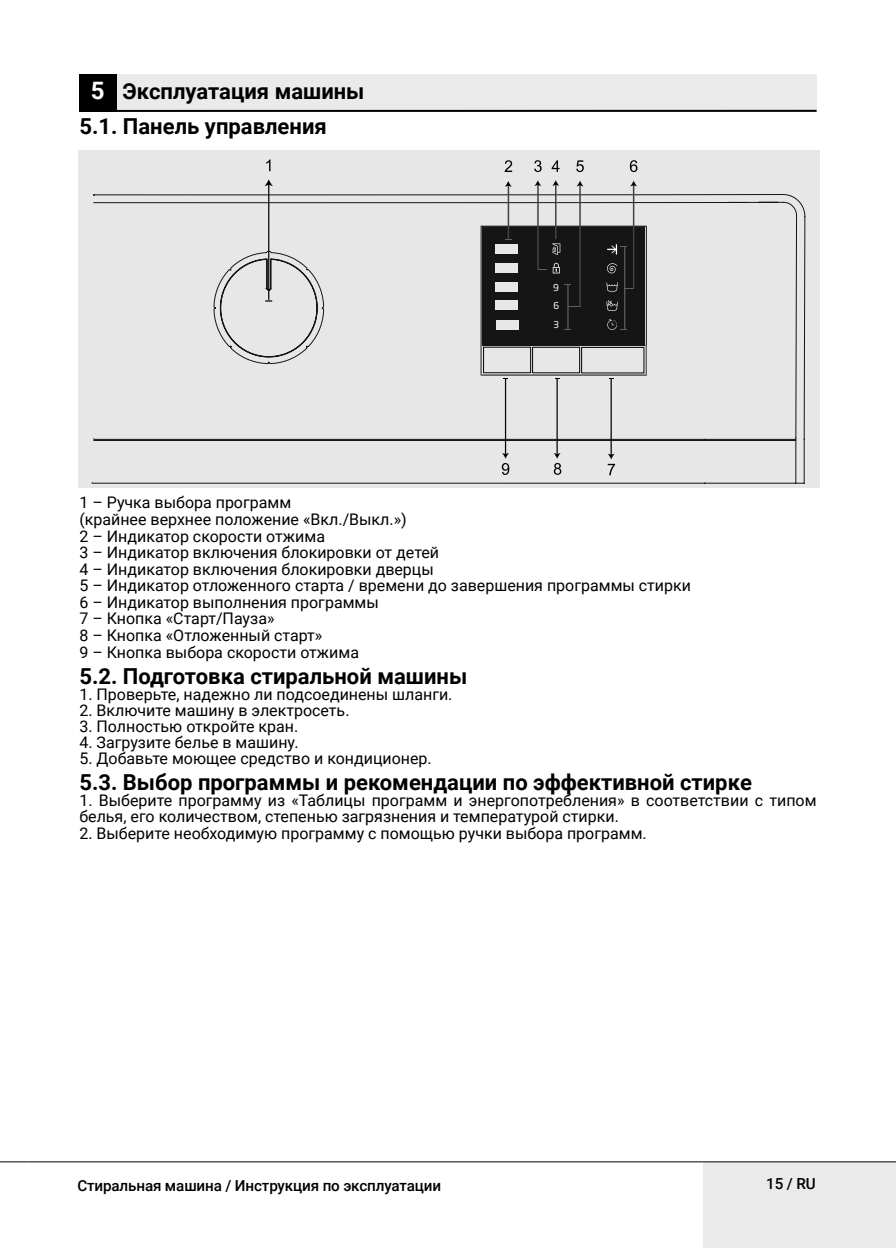
<style>
.page{position:relative;width:896px;height:1248px;background:#fff}
.page>*{position:absolute;margin:0;border:0;box-sizing:border-box;transform-origin:0 0}
.Konu_Baslik{font:700 22px "Roboto";color:#000}
.Normal_Yazi{font:16px/16px "Roboto";color:#000}
.t1{font:500 15.2px "Roboto";letter-spacing:-.01em;color:#000}
.t2{font:9.4px/18.8px "Soho Gothic Pro";color:#fff;text-align:justify}
.s1{font-size:24px;color:#fff}
</style>
<div class="page">
<div style="left:703px;top:1161px;width:193px;height:86px;background:#eaeaea"></div>
<svg style="left:0;top:1161px;width:28px;height:1px"></svg>
<hr style="left:28px;top:1161px;width:868px;height:1px;background:#000">
<div style="left:79px;top:74px;width:38px;height:38px;background:#000"></div>
<div style="left:117px;top:74px;width:699px;height:38px;background:#eaeaea"></div>
<hr style="left:79px;top:110px;width:737px;height:2px;background:#000">
<div style="left:78px;top:150px;width:741px;height:337px;background:#e7e7e7"></div>
<svg style="left:92px;top:193px;width:714px;height:291px"></svg>
<div style="left:483px;top:227px;width:161px;height:118px;background:#151515"></div>
<div style="left:482px;top:226px;width:163px;height:120px;border:2px solid #151515"></div>
<svg style="left:552px;top:243px;width:8px;height:12px"></svg>
<svg style="left:606px;top:300px;width:12px;height:11px"></svg>
<svg style="left:606px;top:282px;width:12px;height:9px"></svg>
<svg style="left:553px;top:263px;width:7px;height:10px"></svg>
<svg style="left:607px;top:263px;width:10px;height:10px"></svg>
<hr style="left:268px;top:183px;width:1px;height:117px;background:#020202">
<svg style="left:264px;top:179px;width:9px;height:7px"></svg>
<svg style="left:266px;top:159px;width:4px;height:12px"></svg>
<svg style="left:213px;top:250px;width:112px;height:117px"></svg>
<hr style="left:624px;top:247px;width:1px;height:82px;background:#606060">
<svg style="left:607px;top:244px;width:20px;height:10px"></svg>
<svg style="left:607px;top:319px;width:20px;height:11px"></svg>
<svg style="left:504px;top:160px;width:8px;height:12px"></svg>
<svg style="left:534px;top:160px;width:8px;height:12px"></svg>
<svg style="left:551px;top:160px;width:8px;height:12px"></svg>
<hr style="left:610px;top:379px;width:2px;height:76px;background:#020202">
<hr style="left:556px;top:378px;width:2px;height:76px;background:#020202">
<hr style="left:505px;top:378px;width:1px;height:76px;background:#020202">
<svg style="left:483px;top:346px;width:162px;height:33px"></svg>
<svg style="left:576px;top:160px;width:8px;height:12px"></svg>
<svg style="left:607px;top:453px;width:8px;height:22px"></svg>
<svg style="left:630px;top:160px;width:7px;height:12px"></svg>
<svg style="left:553px;top:453px;width:8px;height:22px"></svg>
<svg style="left:502px;top:453px;width:7px;height:22px"></svg>
<hr style="left:567px;top:284px;width:1px;height:45px;background:#606060">
<hr style="left:633px;top:184px;width:1px;height:104px;background:#424242">
<hr style="left:579px;top:184px;width:2px;height:123px;background:#424242">
<hr style="left:508px;top:183px;width:1px;height:56px;background:#424242">
<hr style="left:555px;top:184px;width:1px;height:55px;background:#424242">
<hr style="left:537px;top:183px;width:2px;height:86px;background:#424242">
<svg style="left:552px;top:180px;width:7px;height:6px"></svg>
<svg style="left:577px;top:181px;width:6px;height:5px"></svg>
<svg style="left:630px;top:181px;width:7px;height:5px"></svg>
<svg style="left:505px;top:181px;width:7px;height:6px"></svg>
<svg style="left:534px;top:180px;width:7px;height:6px"></svg>
<div style="left:495px;top:245px;width:23px;height:9px;background:#e7e7e7"></div>
<div style="left:495px;top:263px;width:23px;height:9px;background:#e7e7e7"></div>
<div style="left:495px;top:283px;width:23px;height:9px;background:#e7e7e7"></div>
<div style="left:495px;top:300px;width:23px;height:10px;background:#e7e7e7"></div>
<div style="left:496px;top:320px;width:22px;height:9px;background:#e7e7e7"></div>
<h1 class="Konu_Baslik" style="left:91px;top:75px;width:275px"><span class="s1">5</span> Эксплуатация машины</h1>
<p class="Konu_Baslik" style="left:79px;top:111px;width:249px">5.1. Панель управления</p>
<p class="t2" style="left:553px;top:277px;width:8px">9<br>6<br>3</p>
<p class="Normal_Yazi" style="left:79px;top:494px;width:213px">1 – Ручка выбора программ</p>
<p class="Normal_Yazi" style="left:79px;top:510px;width:329px">(крайнее верхнее положение «Вкл./Выкл.»)</p>
<p class="Normal_Yazi" style="left:79px;top:527px;width:247px">2 – Индикатор скорости отжима</p>
<p class="Normal_Yazi" style="left:79px;top:543px;width:361px">3 – Индикатор включения блокировки от детей</p>
<p class="Normal_Yazi" style="left:79px;top:560px;width:356px">4 – Индикатор включения блокировки дверцы</p>
<p class="Normal_Yazi" style="left:79px;top:577px;width:613px">5 – Индикатор отложенного старта / времени до завершения программы стирки</p>
<p class="Normal_Yazi" style="left:79px;top:593px;width:301px">6 – Индикатор выполнения программы</p>
<p class="Normal_Yazi" style="left:79px;top:610px;width:197px">7 – Кнопка «Старт/Пауза»</p>
<p class="Normal_Yazi" style="left:79px;top:626px;width:244px">8 – Кнопка «Отложенный старт»</p>
<p class="Normal_Yazi" style="left:79px;top:643px;width:281px">9 – Кнопка выбора скорости отжима</p>
<p class="Konu_Baslik" style="left:79px;top:661px;width:389px">5.2. Подготовка стиральной машины</p>
<p class="Normal_Yazi" style="left:79px;top:686px;width:375px">1. Проверьте, надежно ли подсоединены шланги.</p>
<p class="Normal_Yazi" style="left:79px;top:702px;width:272px">2. Включите машину в электросеть.</p>
<p class="Normal_Yazi" style="left:79px;top:718px;width:220px">3. Полностью откройте кран.</p>
<p class="Normal_Yazi" style="left:79px;top:734px;width:221px">4. Загрузите белье в машину.</p>
<p class="Normal_Yazi" style="left:79px;top:750px;width:354px">5. Добавьте моющее средство и кондиционер.</p>
<p class="Konu_Baslik" style="left:79px;top:766px;width:674px">5.3. Выбор программы и рекомендации по эффективной стирке</p>
<p class="Normal_Yazi" style="left:79px;top:791px;width:738px">1. Выберите программу из «Таблицы программ и энергопотребления» в соответствии с типом белья, его количеством, степенью загрязнения и температурой стирки.</p>
<p class="Normal_Yazi" style="left:79px;top:824px;width:569px">2. Выберите необходимую программу с помощью ручки выбора программ.</p>
<p class="t1" style="left:77px;top:1174px;width:365px">Стиральная машина / Инструкция по эксплуатации</p>
<p class="t1" style="left:766px;top:1172px;width:51px">15 / RU</p>
</div>
